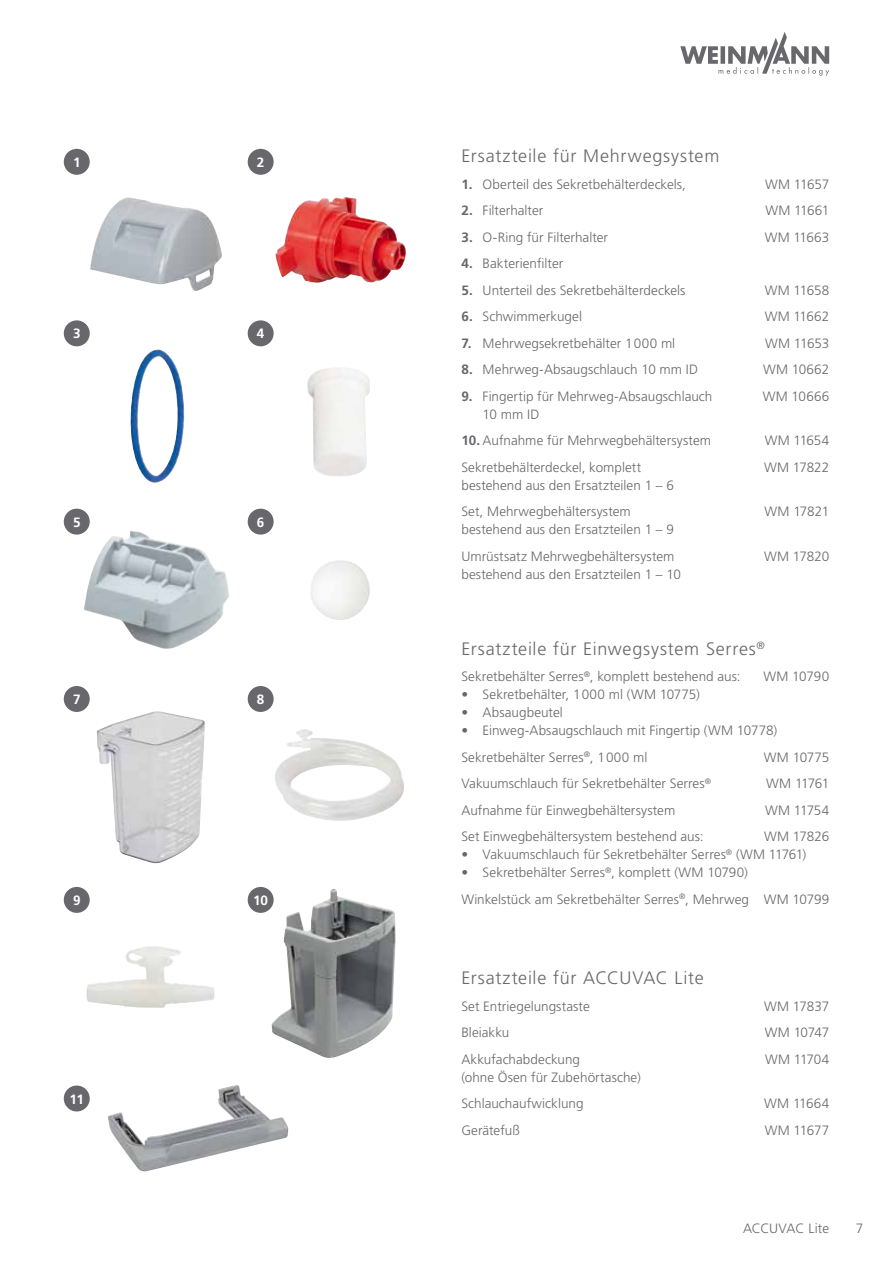
<style>
.page{position:relative;width:893px;height:1263px;background:#fff}
.page>*{position:absolute;margin:0;border:0;box-sizing:border-box;transform-origin:0 0}
.t1{font:300 18px "Frutiger LT";letter-spacing:.04em;color:#68676c}
.t2{font:300 13.5px/26.5px "Frutiger LT";letter-spacing:.005em;color:#68676c}
.t3{font:700 13.5px "Frutiger LT";color:#fff}
.s1{font-weight:700}
</style>
<div class="page">
<svg style="left:680px;top:32px;width:149px;height:44px"></svg>
<div style="left:64px;top:149px;width:26px;height:26px;background:#68676c;border-radius:50%"></div>
<div style="left:248px;top:149px;width:26px;height:26px;background:#68676c;border-radius:50%"></div>
<div style="left:64px;top:320px;width:26px;height:26px;background:#68676c;border-radius:50%"></div>
<div style="left:248px;top:320px;width:26px;height:26px;background:#68676c;border-radius:50%"></div>
<div style="left:64px;top:509px;width:26px;height:26px;background:#68676c;border-radius:50%"></div>
<div style="left:248px;top:509px;width:26px;height:26px;background:#68676c;border-radius:50%"></div>
<div style="left:64px;top:686px;width:26px;height:26px;background:#68676c;border-radius:50%"></div>
<div style="left:248px;top:686px;width:26px;height:26px;background:#68676c;border-radius:50%"></div>
<div style="left:64px;top:887px;width:26px;height:26px;background:#68676c;border-radius:50%"></div>
<div style="left:64px;top:1085px;width:26px;height:26px;background:#68676c;border-radius:50%"></div>
<div style="left:248px;top:887px;width:26px;height:26px;background:#68676c;border-radius:50%"></div>
<img style="left:90px;top:197px;width:132px;height:94px">
<img style="left:84px;top:531px;width:145px;height:118px">
<img style="left:275px;top:197px;width:131px;height:86px">
<img style="left:130px;top:349px;width:55px;height:134px">
<img style="left:307px;top:368px;width:63px;height:109px">
<img style="left:310px;top:560px;width:60px;height:60px">
<img style="left:96px;top:711px;width:109px;height:152px">
<img style="left:275px;top:729px;width:129px;height:92px">
<img style="left:271px;top:889px;width:125px;height:169px">
<img style="left:86px;top:946px;width:129px;height:62px">
<img style="left:108px;top:1085px;width:180px;height:87px">
<p class="t3" style="left:73px;top:154px;width:9px">1</p>
<p class="t3" style="left:257px;top:154px;width:9px">2</p>
<p class="t3" style="left:73px;top:326px;width:9px">3</p>
<p class="t3" style="left:257px;top:326px;width:9px">4</p>
<p class="t3" style="left:73px;top:514px;width:9px">5</p>
<p class="t3" style="left:257px;top:514px;width:9px">6</p>
<p class="t3" style="left:73px;top:691px;width:9px">7</p>
<p class="t3" style="left:257px;top:691px;width:9px">8</p>
<p class="t3" style="left:73px;top:892px;width:9px">9</p>
<p class="t3" style="left:70px;top:1091px;width:16px">11</p>
<p class="t3" style="left:253px;top:892px;width:16px">10</p>
<h1 class="t1" style="left:461px;top:146px;width:259px">Ersatzteile für Mehrwegsystem</h1>
<p class="t2" style="left:461px;top:171px;width:226px"><span class="s1">1.</span> Oberteil des Sekretbehälterdeckels,</p>
<p class="t2" style="left:765px;top:171px;width:66px">WM 11657</p>
<p class="t2" style="left:461px;top:198px;width:84px"><span class="s1">2.</span> Filterhalter</p>
<p class="t2" style="left:765px;top:198px;width:65px">WM 11661</p>
<p class="t2" style="left:461px;top:224px;width:148px"><span class="s1">3.</span> O-Ring für Filterhalter</p>
<p class="t2" style="left:765px;top:224px;width:66px">WM 11663</p>
<p class="t2" style="left:461px;top:251px;width:103px"><span class="s1">4.</span> Bakterienfilter</p>
<p class="t2" style="left:461px;top:277px;width:226px"><span class="s1">5.</span> Unterteil des Sekretbehälterdeckels</p>
<p class="t2" style="left:765px;top:277px;width:66px">WM 11658</p>
<p class="t2" style="left:461px;top:304px;width:122px"><span class="s1">6.</span> Schwimmerkugel</p>
<p class="t2" style="left:765px;top:304px;width:66px">WM 11662</p>
<p class="t2" style="left:461px;top:330px;width:215px"><span class="s1">7.</span> Mehrwegsekretbehälter 1000 ml</p>
<p class="t2" style="left:765px;top:330px;width:66px">WM 11653</p>
<p class="t2" style="left:461px;top:357px;width:238px"><span class="s1">8.</span> Mehrweg-Absaugschlauch 10 mm ID</p>
<p class="t2" style="left:763px;top:357px;width:68px">WM 10662</p>
<p class="t2" style="left:461px;top:383px;width:253px"><span class="s1">9.</span> Fingertip für Mehrweg-Absaugschlauch</p>
<p class="t2" style="left:763px;top:383px;width:68px">WM 10666</p>
<p class="t2" style="left:483px;top:401px;width:58px">10 mm ID</p>
<p class="t2" style="left:461px;top:428px;width:251px"><span class="s1">10.</span> Aufnahme für Mehrwegbehältersystem</p>
<p class="t2" style="left:765px;top:428px;width:66px">WM 11654</p>
<p class="t2" style="left:461px;top:454px;width:181px">Sekretbehälterdeckel, komplett</p>
<p class="t2" style="left:764px;top:454px;width:67px">WM 17822</p>
<p class="t2" style="left:461px;top:472px;width:214px">bestehend aus den Ersatzteilen 1 – 6<br>Set, Mehrwegbehältersystem</p>
<p class="t2" style="left:765px;top:499px;width:66px">WM 17821</p>
<p class="t2" style="left:461px;top:517px;width:215px">bestehend aus den Ersatzteilen 1 – 9<br>Umrüstsatz Mehrwegbehältersystem</p>
<p class="t2" style="left:461px;top:561px;width:221px">bestehend aus den Ersatzteilen 1 – 10</p>
<p class="t2" style="left:764px;top:543px;width:67px">WM 17820</p>
<h1 class="t1" style="left:461px;top:638px;width:305px">Ersatzteile für Einwegsystem Serres<sup>®</sup></h1>
<p class="t2" style="left:461px;top:663px;width:281px">Sekretbehälter Serres<sup>®</sup>, komplett bestehend aus:</p>
<p class="t2" style="left:763px;top:663px;width:67px">WM 10790</p>
<p class="t2" style="left:461px;top:681px;width:240px">• Sekretbehälter, 1000 ml (WM 10775)</p>
<p class="t2" style="left:461px;top:699px;width:103px">• Absaugbeutel</p>
<p class="t2" style="left:461px;top:717px;width:317px">• Einweg-Absaugschlauch mit Fingertip (WM 10778)<br>Sekretbehälter Serres<sup>®</sup>, 1000 ml</p>
<p class="t2" style="left:764px;top:744px;width:67px">WM 10775</p>
<p class="t2" style="left:461px;top:770px;width:251px">Vakuumschlauch für Sekretbehälter Serres<sup>®</sup></p>
<p class="t2" style="left:766px;top:770px;width:64px">WM 11761</p>
<p class="t2" style="left:461px;top:797px;width:215px">Aufnahme für Einwegbehältersystem</p>
<p class="t2" style="left:765px;top:797px;width:66px">WM 11754</p>
<p class="t2" style="left:461px;top:823px;width:244px">Set Einwegbehältersystem bestehend aus:</p>
<p class="t2" style="left:764px;top:823px;width:66px">WM 17826</p>
<p class="t2" style="left:461px;top:841px;width:346px">• Vakuumschlauch für Sekretbehälter Serres<sup>®</sup> (WM 11761)</p>
<p class="t2" style="left:461px;top:859px;width:369px">• Sekretbehälter Serres<sup>®</sup>, komplett (WM 10790)<br>Winkelstück am Sekretbehälter Serres<sup>®</sup>, Mehrweg WM 10799</p>
<h1 class="t1" style="left:461px;top:968px;width:244px">Ersatzteile für ACCUVAC Lite</h1>
<p class="t2" style="left:461px;top:993px;width:130px">Set Entriegelungstaste</p>
<p class="t2" style="left:764px;top:993px;width:67px">WM 17837</p>
<p class="t2" style="left:461px;top:1019px;width:50px">Bleiakku</p>
<p class="t2" style="left:765px;top:1019px;width:66px">WM 10747</p>
<p class="t2" style="left:461px;top:1046px;width:120px">Akkufachabdeckung</p>
<p class="t2" style="left:765px;top:1046px;width:66px">WM 11704</p>
<p class="t2" style="left:461px;top:1064px;width:181px">(ohne Ösen für Zubehörtasche)<br>Schlauchaufwicklung</p>
<p class="t2" style="left:764px;top:1090px;width:66px">WM 11664</p>
<p class="t2" style="left:461px;top:1117px;width:60px">Gerätefuß</p>
<p class="t2" style="left:765px;top:1117px;width:66px">WM 11677</p>
<p class="t2" style="left:743px;top:1215px;width:88px">ACCUVAC Lite</p>
<p class="t2" style="left:856px;top:1215px;width:9px">7</p>
</div>
